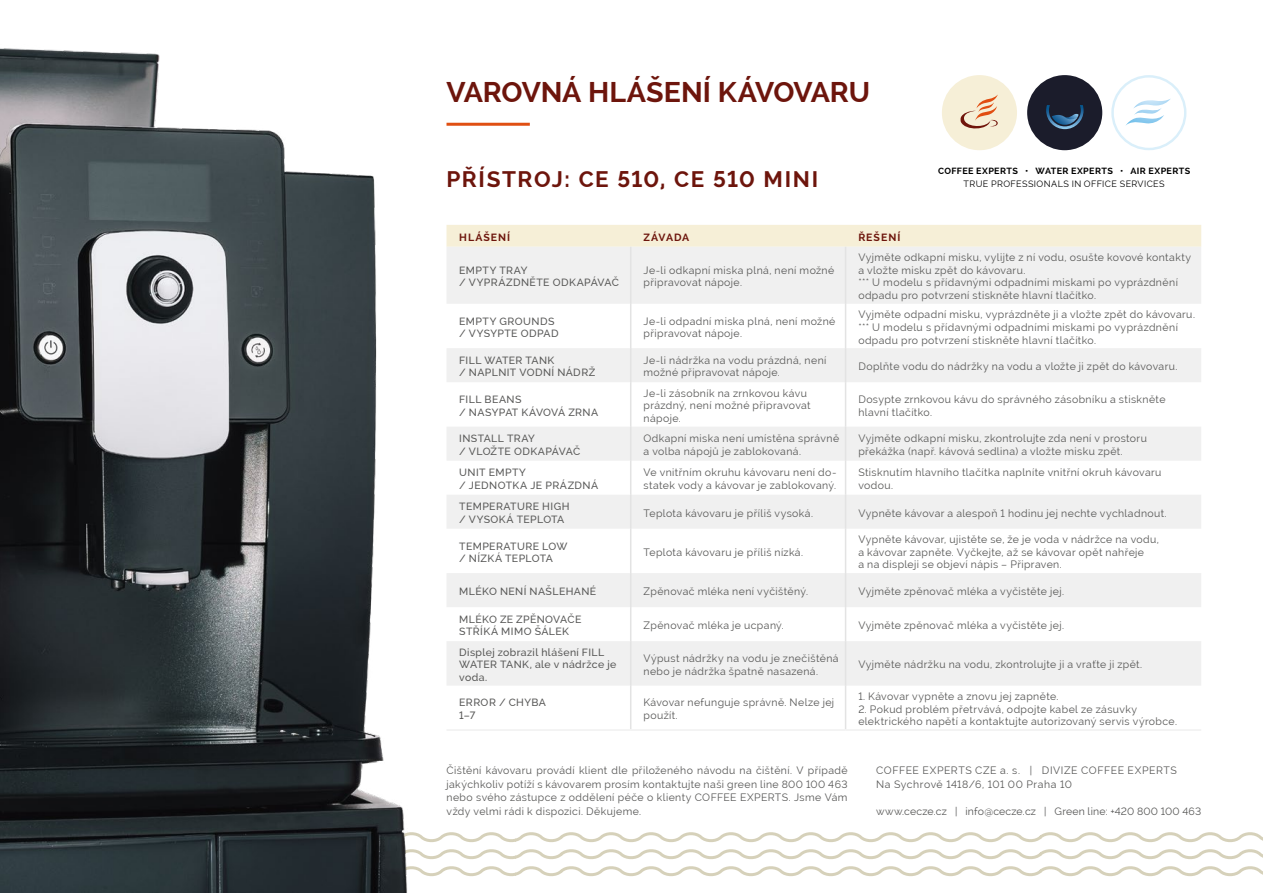
<style>
.page{position:relative;width:1263px;height:893px;background:#fff}
.page>*{position:absolute;margin:0;border:0;box-sizing:border-box;transform-origin:0 0}
.t1{font:700 28.5px "Raleway";letter-spacing:-.005em;color:#6d150c}
.t2{font:700 22.5px "Raleway";letter-spacing:.065em;color:#6d150c}
.t3{font:10.5px/12.6px "Raleway";letter-spacing:.04em;color:#575756}
.t4{font:500 10.5px/12.6px "Raleway";letter-spacing:.035em;color:#575756}
.t5{font:10.5px "Raleway";letter-spacing:.015em;color:#575756}
.t6{font:700 10.5px "Raleway";letter-spacing:.09em;color:#6d150c}
.t7{font:700 9px "Raleway";letter-spacing:.04em;color:#000}
.t8{font:9px "Raleway";letter-spacing:.045em;color:#000}
</style>
<div class="page">
<svg style="left:426px;top:832px;width:837px;height:45px"></svg>
<hr style="left:446px;top:123px;width:84px;height:3px;background:#e04f12">
<img style="left:0;top:48px;width:426px;height:845px">
<div style="left:1111px;top:75px;width:75px;height:75px;border:2px solid #daeffa;border-radius:50%"></div>
<svg style="left:1126px;top:99px;width:44px;height:26px"></svg>
<div style="left:1027px;top:75px;width:75px;height:75px;background:#1b1c2b;border-radius:50%"></div>
<svg style="left:1046px;top:105px;width:37px;height:24px"></svg>
<div style="left:942px;top:75px;width:75px;height:75px;background:#f6efd7;border-radius:50%"></div>
<svg style="left:960px;top:94px;width:38px;height:35px"></svg>
<div style="left:446px;top:225px;width:755px;height:22px;background:#f6efd7"></div>
<svg style="left:447px;top:247px;width:754px;height:439px;fill:#f0f0f0"></svg>
<hr style="left:845px;top:247px;width:1px;height:57px;background:#e3e3e3">
<hr style="left:845px;top:304px;width:1px;height:44px;background:#e3e3e3">
<hr style="left:845px;top:382px;width:1px;height:45px;background:#e3e3e3">
<hr style="left:845px;top:461px;width:1px;height:34px;background:#e3e3e3">
<hr style="left:845px;top:529px;width:1px;height:44px;background:#e3e3e3">
<hr style="left:845px;top:607px;width:1px;height:34px;background:#e3e3e3">
<hr style="left:845px;top:686px;width:1px;height:43px;background:#e3e3e3">
<hr style="left:630px;top:247px;width:1px;height:57px;background:#e3e3e3">
<hr style="left:630px;top:304px;width:1px;height:44px;background:#e3e3e3">
<hr style="left:630px;top:382px;width:1px;height:45px;background:#e3e3e3">
<hr style="left:630px;top:461px;width:1px;height:34px;background:#e3e3e3">
<hr style="left:630px;top:529px;width:1px;height:44px;background:#e3e3e3">
<hr style="left:630px;top:607px;width:1px;height:34px;background:#e3e3e3">
<hr style="left:630px;top:686px;width:1px;height:43px;background:#e3e3e3">
<hr style="left:630px;top:348px;width:1px;height:34px;background:#e3e3e3">
<hr style="left:845px;top:348px;width:1px;height:34px;background:#e3e3e3">
<hr style="left:630px;top:427px;width:1px;height:34px;background:#e3e3e3">
<hr style="left:845px;top:427px;width:1px;height:34px;background:#e3e3e3">
<hr style="left:630px;top:495px;width:1px;height:34px;background:#e3e3e3">
<hr style="left:845px;top:495px;width:1px;height:34px;background:#e3e3e3">
<hr style="left:630px;top:573px;width:1px;height:34px;background:#e3e3e3">
<hr style="left:845px;top:573px;width:1px;height:34px;background:#e3e3e3">
<hr style="left:630px;top:641px;width:1px;height:45px;background:#e3e3e3">
<hr style="left:845px;top:641px;width:1px;height:45px;background:#e3e3e3">
<hr style="left:446px;top:729px;width:185px;height:2px;background:#f0f0f0">
<hr style="left:631px;top:729px;width:214px;height:2px;background:#f0f0f0">
<hr style="left:845px;top:729px;width:356px;height:2px;background:#f0f0f0">
<h1 class="t1" style="left:446px;top:76px;width:425px">VAROVNÁ HLÁŠENÍ KÁVOVARU</h1>
<h2 class="t2" style="left:446px;top:166px;width:373px">PŘÍSTROJ: CE 510, CE 510 MINI</h2>
<p class="t7" style="left:938px;top:165px;width:254px">COFFEE EXPERTS • WATER EXPERTS • AIR EXPERTS</p>
<p class="t8" style="left:963px;top:179px;width:203px">TRUE PROFESSIONALS IN OFFICE SERVICES</p>
<p class="t6" style="left:459px;top:231px;width:53px">HLÁŠENÍ</p>
<p class="t6" style="left:643px;top:231px;width:47px">ZÁVADA</p>
<p class="t6" style="left:858px;top:231px;width:44px">ŘEŠENÍ</p>
<p class="t4" style="left:459px;top:264px;width:161px">EMPTY TRAY<br>/ VYPRÁZDNĚTE ODKAPÁVAČ</p>
<p class="t3" style="left:643px;top:264px;width:192px">Je-li odkapní miska plná, není možné připravovat nápoje.</p>
<p class="t3" style="left:858px;top:251px;width:334px">Vyjměte odkapní misku, vylijte z ní vodu, osušte kovové kontakty a vložte misku zpět do kávovaru.<br>*** U modelu s přídavnými odpadními miskami po vyprázdnění odpadu pro potvrzení stiskněte hlavní tlačítko.</p>
<p class="t4" style="left:459px;top:315px;width:101px">EMPTY GROUNDS / VYSYPTE ODPAD</p>
<p class="t3" style="left:643px;top:315px;width:193px">Je-li odpadní miska plná, není možné připravovat nápoje.</p>
<p class="t3" style="left:858px;top:308px;width:338px">Vyjměte odpadní misku, vyprázdněte ji a vložte zpět do kávovaru. *** U modelu s přídavnými odpadními miskami po vyprázdnění odpadu pro potvrzení stiskněte hlavní tlačítko.</p>
<p class="t4" style="left:459px;top:354px;width:138px">FILL WATER TANK<br>/ NAPLNIT VODNÍ NÁDRŽ</p>
<p class="t3" style="left:643px;top:354px;width:184px">Je-li nádržka na vodu prázdná, není možné připravovat nápoje.</p>
<p class="t3" style="left:858px;top:360px;width:321px">Doplňte vodu do nádržky na vodu a vložte ji zpět do kávovaru.</p>
<p class="t4" style="left:459px;top:393px;width:140px">FILL BEANS<br>/ NASYPAT KÁVOVÁ ZRNA</p>
<p class="t3" style="left:643px;top:387px;width:169px">Je-li zásobník na zrnkovou kávu prázdný, není možné připravovat nápoje.</p>
<p class="t3" style="left:858px;top:393px;width:309px">Dosypte zrnkovou kávu do správného zásobníku a stiskněte hlavní tlačítko.</p>
<p class="t4" style="left:459px;top:432px;width:122px">INSTALL TRAY<br>/ VLOŽTE ODKAPÁVAČ</p>
<p class="t3" style="left:643px;top:432px;width:197px">Odkapní miska není umístěna správně a volba nápojů je zablokovaná.</p>
<p class="t3" style="left:858px;top:432px;width:290px">Vyjměte odkapní misku, zkontrolujte zda není v prostoru překážka (např. kávová sedlina) a vložte misku zpět.</p>
<p class="t4" style="left:459px;top:466px;width:140px">UNIT EMPTY<br>/ JEDNOTKA JE PRÁZDNÁ</p>
<p class="t3" style="left:643px;top:466px;width:194px">Ve vnitřním okruhu kávovaru není do&shy;statek vody a kávovar je zablokovaný.</p>
<p class="t3" style="left:858px;top:466px;width:305px">Stisknutím hlavního tlačítka naplníte vnitřní okruh kávovaru vodou.</p>
<p class="t4" style="left:459px;top:500px;width:112px">TEMPERATURE HIGH / VYSOKÁ TEPLOTA</p>
<p class="t3" style="left:643px;top:507px;width:171px">Teplota kávovaru je příliš vysoká.</p>
<p class="t3" style="left:858px;top:507px;width:310px">Vypněte kávovar a alespoň 1 hodinu jej nechte vychladnout.</p>
<p class="t4" style="left:459px;top:540px;width:110px">TEMPERATURE LOW / NÍZKÁ TEPLOTA</p>
<p class="t3" style="left:643px;top:546px;width:161px">Teplota kávovaru je příliš nízká.</p>
<p class="t3" style="left:858px;top:533px;width:302px">Vypněte kávovar, ujistěte se, že je voda v nádržce na vodu, a kávovar zapněte. Vyčkejte, až se kávovar opět nahřeje<br>a na displeji se objeví nápis – Připraven.</p>
<p class="t4" style="left:459px;top:585px;width:139px">MLÉKO NENÍ NAŠLEHANÉ</p>
<p class="t3" style="left:643px;top:585px;width:166px">Zpěnovač mléka není vyčištěný.</p>
<p class="t3" style="left:858px;top:585px;width:207px">Vyjměte zpěnovač mléka a vyčistěte jej.</p>
<p class="t4" style="left:459px;top:613px;width:124px">MLÉKO ZE ZPĚNOVAČE<br>STŘÍKÁ MIMO ŠÁLEK</p>
<p class="t3" style="left:643px;top:619px;width:142px">Zpěnovač mléka je ucpaný.</p>
<p class="t3" style="left:858px;top:619px;width:207px">Vyjměte zpěnovač mléka a vyčistěte jej.</p>
<p class="t4" style="left:459px;top:646px;width:159px">Displej zobrazil hlášení FILL<br>WATER TANK, ale v nádržce je voda.</p>
<p class="t3" style="left:643px;top:652px;width:197px">Výpust nádržky na vodu je znečištěná nebo je nádržka špatně nasazená.</p>
<p class="t3" style="left:858px;top:658px;width:285px">Vyjměte nádržku na vodu, zkontrolujte ji a vraťte ji zpět.</p>
<p class="t4" style="left:459px;top:696px;width:88px">ERROR / CHYBA<br>1–7</p>
<p class="t3" style="left:643px;top:696px;width:192px">Kávovar nefunguje správně. Nelze jej použít.</p>
<p class="t3" style="left:858px;top:690px;width:202px">1. Kávovar vypněte a znovu jej zapněte.</p>
<p class="t3" style="left:858px;top:703px;width:320px">2. Pokud problém přetrvává, odpojte kabel ze zásuvky elektrického napětí a kontaktujte autorizovaný servis výrobce.</p>
<p class="t3" style="left:446px;top:764px;width:403px;line-height:13.5px;text-align:justify">Čištění kávovaru provádí klient dle přiloženého návodu na čištění. V případě jakýchkoliv potíží s kávovarem prosím kontaktujte naši green line 800 100 463 nebo svého zástupce z oddělení péče o klienty COFFEE EXPERTS. Jsme Vám vždy velmi rádi k dispozici. Děkujeme.</p>
<p class="t3" style="left:876px;top:764px;width:302px;line-height:13.5px">COFFEE EXPERTS CZE a. s. | DIVIZE COFFEE EXPERTS<br>Na Sychrově 1418/6, 101 00 Praha 10</p>
<p class="t5" style="left:876px;top:805px;width:327px">www.cecze.cz | info@cecze.cz | Green line: +420 800 100 463</p>
</div>
